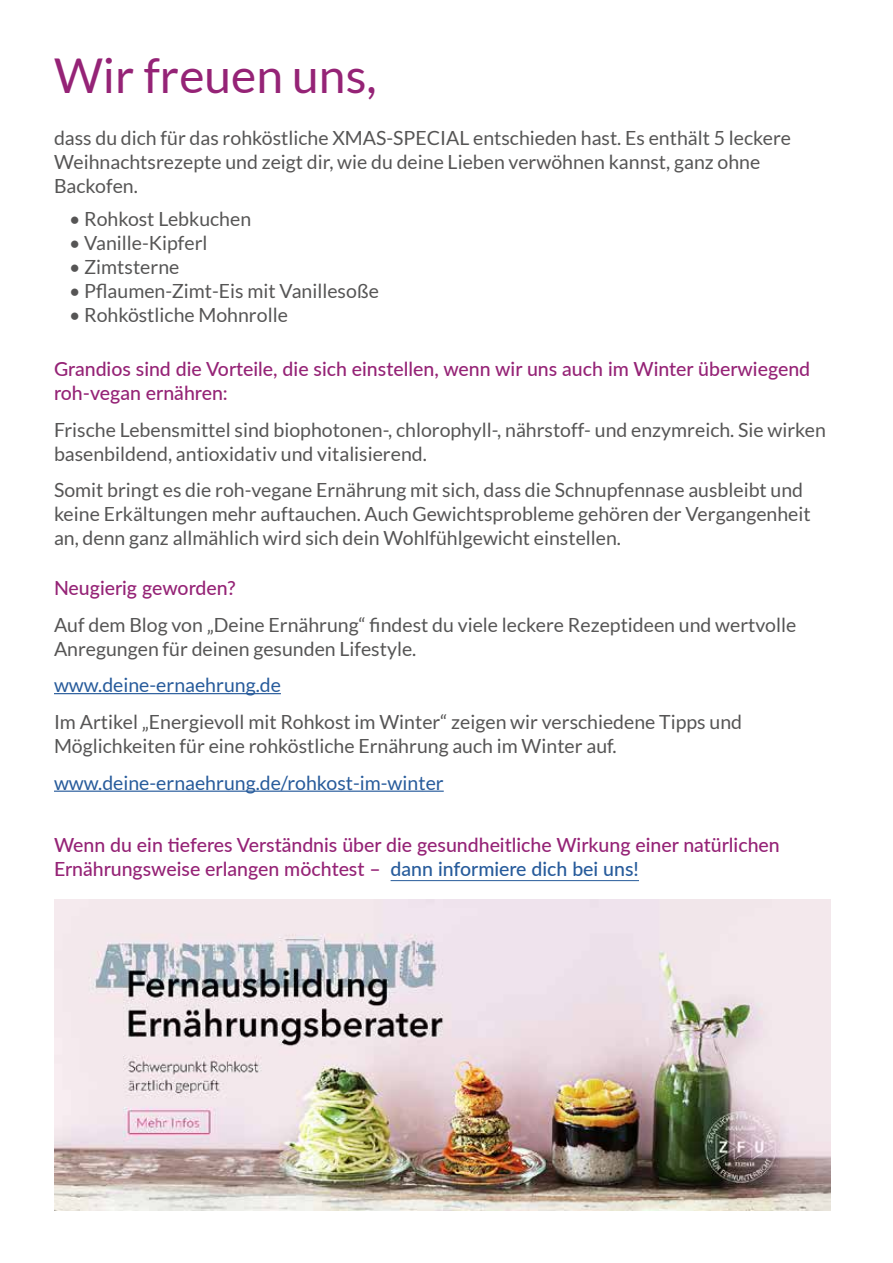
<style>
.page{position:relative;width:893px;height:1263px;background:#fff}
.page>*{position:absolute;margin:0;border:0;box-sizing:border-box;transform-origin:0 0}
.t1{font:48px "Lato";color:#952376}
.t2{font:19.5px/24px "Lato";color:#565555}
.t3{font:500 19.5px/24px "Lato";color:#952376}
.t4{font:19.5px "Lato";color:#275b9b}
.s1{color:#275b9b}
</style>
<div class="page">
<hr style="left:54px;top:693px;width:227px;height:1px;background:#275b9b">
<hr style="left:54px;top:790px;width:390px;height:2px;background:#275b9b">
<hr style="left:391px;top:880px;width:248px;height:1px;background:#275b9b">
<img style="left:54px;top:900px;width:776px;height:310px">
<h1 class="t1" style="left:54px;top:49px;width:324px">Wir freuen uns,</h1>
<p class="t2" style="left:54px;top:126px;width:739px">dass du dich für das rohköstliche XMAS-SPECIAL entschieden hast. Es enthält 5 leckere<br>Weihnachtsrezepte und zeigt dir, wie du deine Lieben verwöhnen kannst, ganz ohne<br>Backofen.</p>
<p class="t2" style="left:69px;top:207px;width:184px">• Rohkost Lebkuchen</p>
<p class="t2" style="left:69px;top:231px;width:140px">• Vanille-Kipferl</p>
<p class="t2" style="left:69px;top:255px;width:112px">• Zimtsterne</p>
<p class="t2" style="left:69px;top:279px;width:311px">• Pflaumen-Zimt-Eis mit Vanillesoße</p>
<p class="t2" style="left:69px;top:303px;width:220px">• Rohköstliche Mohnrolle</p>
<p class="t3" style="left:54px;top:356px;width:758px">Grandios sind die Vorteile, die sich einstellen, wenn wir uns auch im Winter überwiegend roh-vegan ernähren:</p>
<p class="t2" style="left:54px;top:417px;width:773px">Frische Lebensmittel sind biophotonen-, chlorophyll-, nährstoff- und enzymreich. Sie wirken basenbildend, antioxidativ und vitalisierend.</p>
<p class="t2" style="left:54px;top:478px;width:758px">Somit bringt es die roh-vegane Ernährung mit sich, dass die Schnupfennase ausbleibt und keine Erkältungen mehr auftauchen. Auch Gewichtsprobleme gehören der Vergangenheit an, denn ganz allmählich wird sich dein Wohlfühlgewicht einstellen.</p>
<p class="t3" style="left:54px;top:575px;width:184px">Neugierig geworden?</p>
<p class="t2" style="left:54px;top:612px;width:744px">Auf dem Blog von „Deine Ernährung“ findest du viele leckere Rezeptideen und wertvolle<br>Anregungen für deinen gesunden Lifestyle.</p>
<p class="t4" style="left:54px;top:674px;width:228px">www.deine-ernaehrung.de</p>
<p class="t2" style="left:54px;top:710px;width:690px">Im Artikel „Energievoll mit Rohkost im Winter“ zeigen wir verschiedene Tipps und<br>Möglichkeiten für eine rohköstliche Ernährung auch im Winter auf.</p>
<p class="t4" style="left:54px;top:772px;width:391px">www.deine-ernaehrung.de/rohkost-im-winter</p>
<p class="t3" style="left:54px;top:832px;width:727px">Wenn du ein tieferes Verständnis über die gesundheitliche Wirkung einer natürlichen<br>Ernährungsweise erlangen möchtest – <span class="s1">dann informiere dich bei uns!</span></p>
</div>
